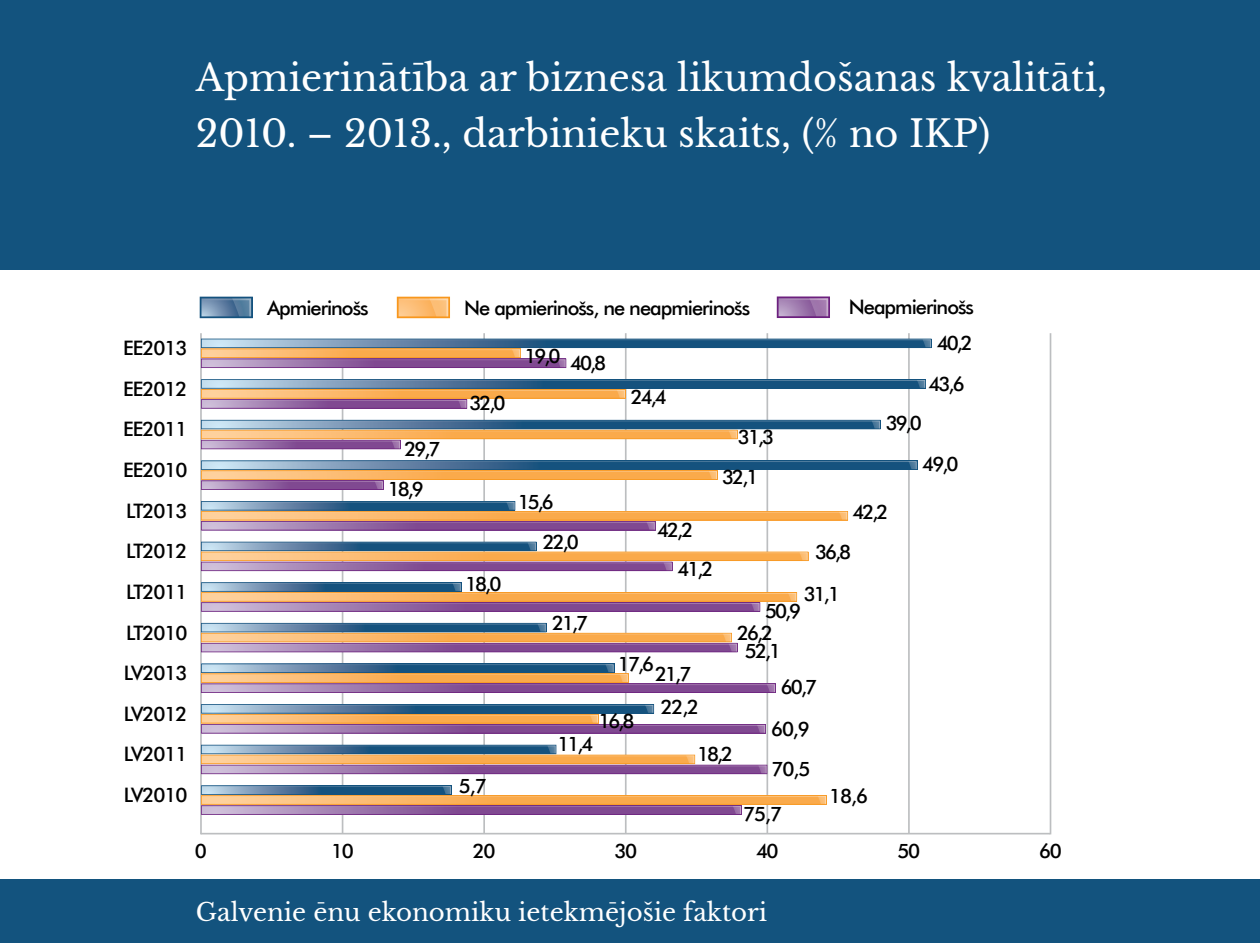
<style>
.page{position:relative;width:1260px;height:943px;background:#fff}
.page>*{position:absolute;margin:0;border:0;box-sizing:border-box;transform-origin:0 0}
.t1{font:36.75px/56px "Libre Baskerville";color:#fff}
.t2{font:24.5px "Libre Baskerville";color:#fff}
.t3{font:500 19.95px/41.8px "Futura TL";letter-spacing:-.05em;color:#000;text-align:center}
</style>
<div class="page">
<div style="left:0;top:0;width:1260px;height:270px;background:#13537e"></div>
<div style="left:0;top:880px;width:1260px;height:63px;background:#13537e"></div>
<hr style="left:201px;top:832px;width:849px;height:2px;background:#bcbec0">
<hr style="left:200px;top:333px;width:2px;height:501px;background:#bcbec0">
<hr style="left:342px;top:349px;width:1px;height:484px;background:#bcbec0">
<hr style="left:483px;top:333px;width:2px;height:500px;background:#bcbec0">
<hr style="left:625px;top:333px;width:2px;height:500px;background:#bcbec0">
<hr style="left:767px;top:333px;width:1px;height:500px;background:#bcbec0">
<hr style="left:908px;top:333px;width:2px;height:500px;background:#bcbec0">
<hr style="left:1050px;top:333px;width:1px;height:501px;background:#bcbec0">
<svg style="left:201px;top:338px;width:731px;height:30px"></svg>
<svg style="left:201px;top:379px;width:725px;height:29px"></svg>
<svg style="left:201px;top:420px;width:680px;height:29px"></svg>
<svg style="left:201px;top:460px;width:716px;height:30px"></svg>
<svg style="left:201px;top:501px;width:647px;height:29px"></svg>
<svg style="left:201px;top:541px;width:607px;height:30px"></svg>
<svg style="left:201px;top:582px;width:596px;height:29px"></svg>
<svg style="left:201px;top:623px;width:537px;height:29px;background:#b29595"></svg>
<svg style="left:201px;top:663px;width:575px;height:30px"></svg>
<svg style="left:201px;top:704px;width:565px;height:29px"></svg>
<svg style="left:201px;top:744px;width:566px;height:30px"></svg>
<svg style="left:201px;top:785px;width:626px;height:29px"></svg>
<svg style="left:777px;top:296px;width:53px;height:22px"></svg>
<svg style="left:397px;top:297px;width:53px;height:21px"></svg>
<svg style="left:200px;top:297px;width:53px;height:21px"></svg>
<h1 class="t1" style="left:196px;top:50px;width:913px">Apmierinātība ar biznesa likumdošanas kvalitāti,<br>2010. – 2013., darbinieku skaits, (% no IKP)</h1>
<p class="t3" style="left:123px;top:326px;width:66px">EE2013</p>
<p class="t3" style="left:123px;top:367px;width:66px">EE2012</p>
<p class="t3" style="left:123px;top:408px;width:66px">EE2011</p>
<p class="t3" style="left:123px;top:448px;width:66px">EE2010</p>
<p class="t3" style="left:126px;top:489px;width:63px">LT2013</p>
<p class="t3" style="left:126px;top:529px;width:63px">LT2012</p>
<p class="t3" style="left:126px;top:570px;width:63px">LT2011</p>
<p class="t3" style="left:126px;top:611px;width:63px">LT2010</p>
<p class="t3" style="left:124px;top:651px;width:65px">LV2013</p>
<p class="t3" style="left:124px;top:692px;width:65px">LV2012</p>
<p class="t3" style="left:124px;top:732px;width:65px">LV2011</p>
<p class="t3" style="left:124px;top:773px;width:65px">LV2010</p>
<p class="t3" style="left:267px;top:286px;width:103px">Apmierinošs</p>
<p class="t3" style="left:464px;top:286px;width:287px">Ne apmierinošs, ne neapmierinošs</p>
<p class="t3" style="left:849px;top:286px;width:127px">Neapmierinošs</p>
<p class="t3" style="left:405px;top:427px;width:38px">29,7</p>
<p class="t3" style="left:388px;top:467px;width:38px">18,9</p>
<p class="t3" style="left:469px;top:382px;width:38px">32,0</p>
<p class="t3" style="left:465px;top:562px;width:38px">18,0</p>
<p class="t3" style="left:459px;top:764px;width:30px">5,7</p>
<p class="t3" style="left:524px;top:338px;width:83px">19,0 40,8</p>
<p class="t3" style="left:518px;top:480px;width:38px">15,6</p>
<p class="t3" style="left:543px;top:520px;width:38px">22,0</p>
<p class="t3" style="left:552px;top:602px;width:38px">21,7</p>
<p class="t3" style="left:631px;top:375px;width:38px">24,4</p>
<p class="t3" style="left:657px;top:508px;width:38px">42,2</p>
<p class="t3" style="left:677px;top:547px;width:38px">41,2</p>
<p class="t3" style="left:618px;top:642px;width:38px">17,6</p>
<p class="t3" style="left:655px;top:652px;width:38px">21,7</p>
<p class="t3" style="left:738px;top:416px;width:38px">31,3</p>
<p class="t3" style="left:722px;top:456px;width:38px">32,1</p>
<p class="t3" style="left:929px;top:321px;width:46px">40,2<br>43,6</p>
<p class="t3" style="left:886px;top:401px;width:38px">39,0</p>
<p class="t3" style="left:852px;top:491px;width:38px">42,2</p>
<p class="t3" style="left:922px;top:442px;width:38px">49,0</p>
<p class="t3" style="left:804px;top:529px;width:49px;line-height:42.4px">36,8<br>31,1</p>
<p class="t3" style="left:765px;top:589px;width:38px">50,9</p>
<p class="t3" style="left:737px;top:623px;width:45px;line-height:18.2px">26,2<br>52,1</p>
<p class="t3" style="left:781px;top:665px;width:38px">60,7</p>
<p class="t3" style="left:557px;top:722px;width:38px">11,4</p>
<p class="t3" style="left:598px;top:699px;width:38px">16,8</p>
<p class="t3" style="left:661px;top:685px;width:40px">22,2</p>
<p class="t3" style="left:697px;top:732px;width:38px">18,2</p>
<p class="t3" style="left:771px;top:707px;width:40px">60,9</p>
<p class="t3" style="left:771px;top:747px;width:41px">70,5</p>
<p class="t3" style="left:743px;top:792px;width:41px">75,7</p>
<p class="t3" style="left:829px;top:774px;width:41px">18,6</p>
<p class="t3" style="left:195px;top:829px;width:14px">0</p>
<p class="t3" style="left:331px;top:829px;width:24px">10</p>
<p class="t3" style="left:473px;top:829px;width:24px">20</p>
<p class="t3" style="left:614px;top:829px;width:24px">30</p>
<p class="t3" style="left:756px;top:829px;width:24px">40</p>
<p class="t3" style="left:898px;top:829px;width:24px">50</p>
<p class="t3" style="left:1039px;top:829px;width:24px">60</p>
<p class="t2" style="left:196px;top:896px;width:573px">Galvenie ēnu ekonomiku ietekmējošie faktori</p>
</div>
